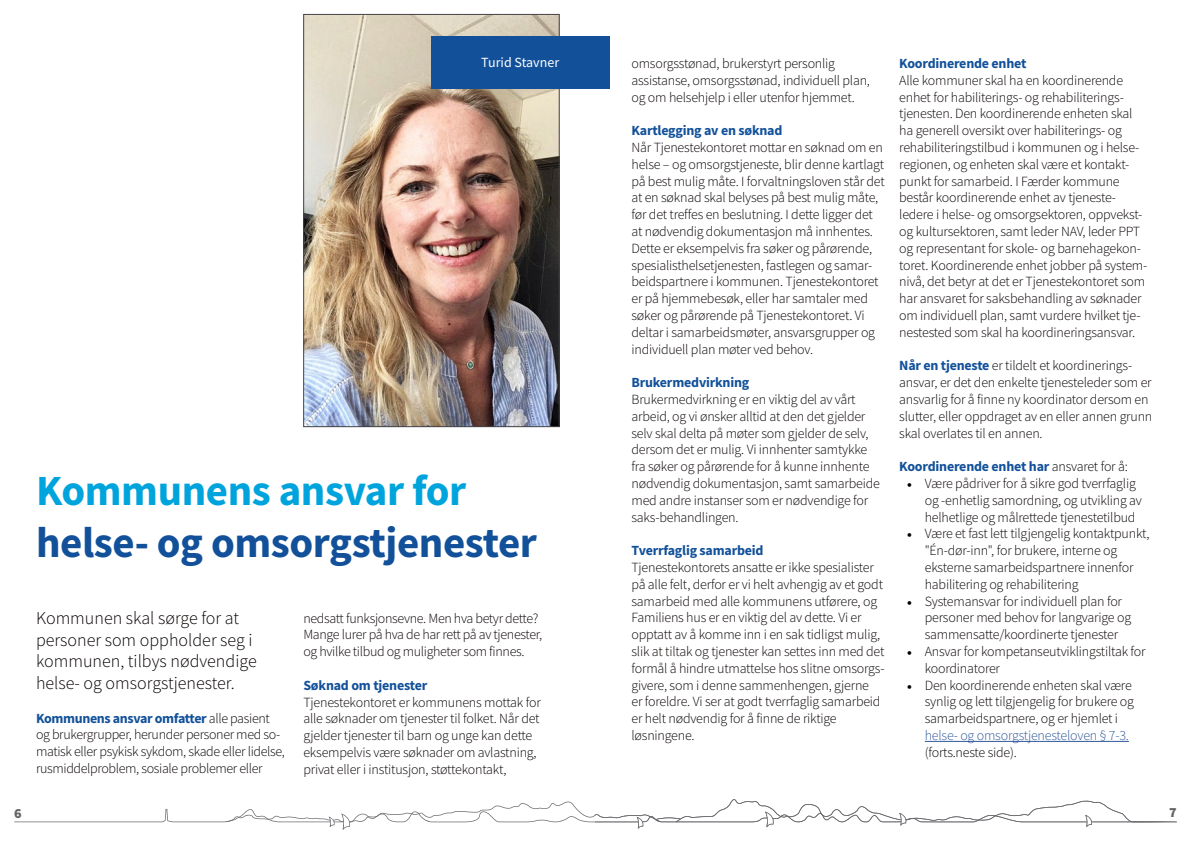
<style>
.page{position:relative;width:1191px;height:842px;background:#fff}
.page>*{position:absolute;margin:0;border:0;box-sizing:border-box;transform-origin:0 0}
.t1{font:700 43px "Source Sans Pro";letter-spacing:-.01em;color:#12519a}
.t2{font:700 43px "Source Sans Pro";letter-spacing:-.01em;color:#00a4dc}
.t3{font:300 18px/21.6px "Source Sans Pro";color:#080000}
.t4{font:300 14px/16.8px "Source Sans Pro";letter-spacing:-.015em;color:#080000}
.t5{font:700 14px "Source Sans Pro";letter-spacing:-.015em;color:#12519a}
.t6{font:300 14px "Source Sans Pro";letter-spacing:-.015em;color:#30589b}
.t7{font:14px "Source Sans Pro";color:#fff}
.t8{font:900 14px "Source Sans Pro";color:#666566}
.s1{font-weight:700;color:#12519a}
.s2{font-weight:300;color:#000}
.s3{font-family:"Minion Pro";font-weight:400;color:#000}
</style>
<div class="page">
<svg style="left:14px;top:799px;width:1162px;height:31px"></svg>
<img style="left:305px;top:16px;width:252px;height:409px">
<div style="left:303px;top:14px;width:256px;height:413px;border:1px solid #454347"></div>
<div style="left:431px;top:36px;width:178px;height:52px;background:#12519a"></div>
<hr style="left:924px;top:741px;width:205px;height:1px;background:#30589b">
<p class="t7" style="left:481px;top:54px;width:79px">Turid Stavner</p>
<p class="t4" style="left:631px;top:55px;width:240px">omsorgsstønad, brukerstyrt personlig assistanse, omsorgsstønad, individuell plan, og om helsehjelp i eller utenfor hjemmet.</p>
<p class="t5" style="left:631px;top:121px;width:152px">Kartlegging av en søknad</p>
<p class="t4" style="left:631px;top:139px;width:255px">Når Tjenestekontoret mottar en søknad om en helse – og omsorgstjeneste, blir denne kartlagt på best mulig måte. I forvaltningsloven står det at en søknad skal belyses på best mulig måte, før det treffes en beslutning. I dette ligger det at nødvendig dokumentasjon må innhentes.<br>Dette er eksempelvis fra søker og pårørende, spesialisthelsetjenesten, fastlegen og samar&shy;beidspartnere i kommunen. Tjenestekontoret er på hjemmebesøk, eller har samtaler med søker og pårørende på Tjenestekontoret. Vi deltar i samarbeidsmøter, ansvarsgrupper og individuell plan møter ved behov.</p>
<p class="t5" style="left:631px;top:373px;width:119px">Brukermedvirkning</p>
<p class="t4" style="left:631px;top:391px;width:250px">Brukermedvirkning er en viktig del av vårt arbeid, og vi ønsker alltid at den det gjelder selv skal delta på møter som gjelder de selv, dersom det er mulig. Vi innhenter samtykke fra søker og pårørende for å kunne innhente nødvendig dokumentasjon, samt samarbeide med andre instanser som er nødvendige for saks-behandlingen.</p>
<p class="t5" style="left:631px;top:541px;width:134px">Tverrfaglig samarbeid</p>
<p class="t4" style="left:631px;top:559px;width:255px">Tjenestekontorets ansatte er ikke spesialister på alle felt, derfor er vi helt avhengig av et godt samarbeid med alle kommunens utførere, og Familiens hus er en viktig del av dette. Vi er opptatt av å komme inn i en sak tidligst mulig, slik at tiltak og tjenester kan settes inn med det formål å hindre utmattelse hos slitne omsorgs&shy;givere, som i denne sammenhengen, gjerne<br>er foreldre. Vi ser at godt tverrfaglig samarbeid er helt nødvendig for å finne de riktige løsningene.</p>
<h1 class="t2" style="left:36px;top:462px;width:432px">Kommunens ansvar for</h1>
<h1 class="t1" style="left:36px;top:514px;width:502px">helse- og omsorgstjenester</h1>
<p class="t3" style="left:36px;top:607px;width:222px">Kommunen skal sørge for at personer som oppholder seg i kommunen, tilbys nødvendige helse- og omsorgstjenester.</p>
<p class="t4" style="left:36px;top:709px;width:250px"><span class="s1">Kommunens ansvar omfatter</span> alle pasient og brukergrupper, herunder personer med so&shy;matisk eller psykisk sykdom, skade eller lidelse, rusmiddelproblem, sosiale problemer eller</p>
<p class="t4" style="left:303px;top:609px;width:240px">nedsatt funksjonsevne. Men hva betyr dette?<br>Mange lurer på hva de har rett på av tjenester, og hvilke tilbud og muligheter som finnes.</p>
<p class="t5" style="left:303px;top:676px;width:125px">Søknad om tjenester</p>
<p class="t4" style="left:303px;top:693px;width:239px">Tjenestekontoret er kommunens mottak for alle søknader om tjenester til folket. Når det gjelder tjenester til barn og unge kan dette eksempelvis være søknader om avlastning, privat eller i institusjon, støttekontakt,</p>
<p class="t5" style="left:899px;top:54px;width:129px">Koordinerende enhet</p>
<p class="t4" style="left:899px;top:72px;width:249px">Alle kommuner skal ha en koordinerende enhet for habiliterings- og rehabiliterings&shy;tjenesten. Den koordinerende enheten skal ha generell oversikt over habiliterings- og rehabiliteringstilbud i kommunen og i helse&shy;regionen, og enheten skal være et kontakt&shy;punkt for samarbeid. I Færder kommune består koordinerende enhet av tjeneste&shy;ledere i helse- og omsorgsektoren, oppvekst&shy;og kultursektoren, samt leder NAV, leder PPT og representant for skole- og barnehagekon&shy;toret. Koordinerende enhet jobber på system&shy;nivå, det betyr at det er Tjenestekontoret som har ansvaret for saksbehandling av søknader om individuell plan, samt vurdere hvilket tje&shy;nestested som skal ha koordineringsansvar.</p>
<p class="t4" style="left:899px;top:357px;width:255px"><span class="s1">Når en tjeneste</span> er tildelt et koordinerings&shy;ansvar, er det den enkelte tjenesteleder som er ansvarlig for å finne ny koordinator dersom en slutter, eller oppdraget av en eller annen grunn skal overlates til en annen.</p>
<p class="t5" style="left:899px;top:457px;width:230px">Koordinerende enhet har <span class="s2">ansvaret for å:</span></p>
<p class="t4" style="left:924px;top:475px;width:219px;text-indent:-18px"><span class="s3">•</span> Være pådriver for å sikre god tverrfaglig og -enhetlig samordning, og utvikling av helhetlige og målrettede tjenestetilbud</p>
<p class="t4" style="left:924px;top:525px;width:226px;text-indent:-18px"><span class="s3">•</span> Være et fast lett tilgjengelig kontaktpunkt, "Én-dør-inn", for brukere, interne og eksterne samarbeidspartnere innenfor habilitering og rehabilitering</p>
<p class="t4" style="left:924px;top:592px;width:208px;text-indent:-18px"><span class="s3">•</span> Systemansvar for individuell plan for personer med behov for langvarige og sammensatte/koordinerte tjenester</p>
<p class="t4" style="left:924px;top:643px;width:222px;text-indent:-18px"><span class="s3">•</span> Ansvar for kompetanseutviklingstiltak for koordinatorer</p>
<p class="t4" style="left:924px;top:676px;width:211px;text-indent:-18px"><span class="s3">•</span> Den koordinerende enheten skal være synlig og lett tilgjengelig for brukere og samarbeidspartnere, og er hjemlet i</p>
<p class="t6" style="left:924px;top:727px;width:206px">helse- og omsorgstjenesteloven § 7-3.</p>
<p class="t4" style="left:924px;top:744px;width:94px">(forts.neste side).</p>
<p class="t8" style="left:14px;top:803px;width:9px">6</p>
<p class="t8" style="left:1169px;top:803px;width:9px">7</p>
</div>
